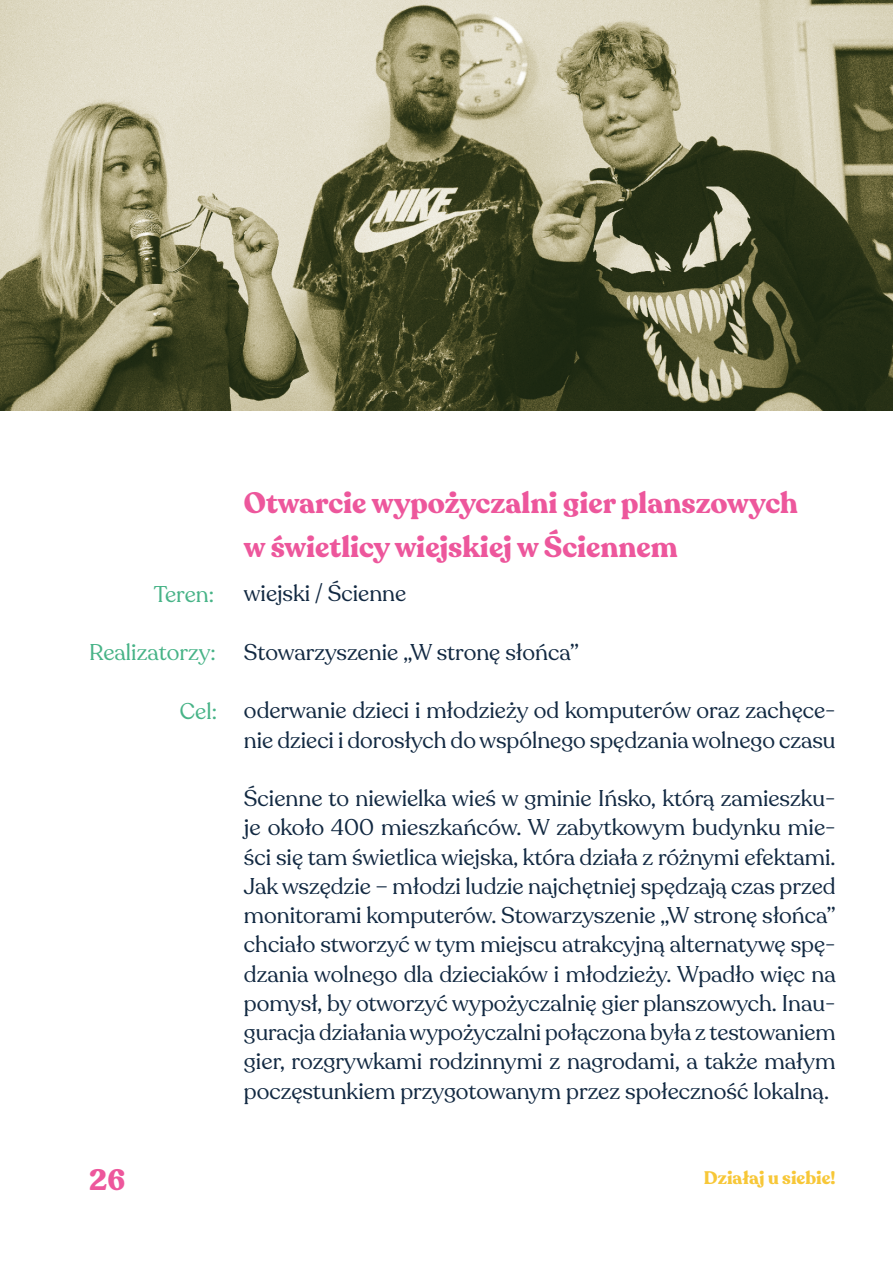
<style>
.page{position:relative;width:893px;height:1276px;background:#fff}
.page>*{position:absolute;margin:0;border:0;box-sizing:border-box;transform-origin:0 0}
.tytuly{font:700 29.25px/43.9px "Recoleta";color:#ed579c}
.t1{font:22.5px/29.2px "Recoleta";color:#122942}
.t2{font:22.5px "Recoleta";color:#47b387}
.t3{font:700 18px "Recoleta";color:#f7c738}
</style>
<div class="page">
<img style="left:0;top:0;width:893px;height:411px">
<p class="t2" style="left:154px;top:580px;width:62px">Teren:</p>
<p class="t2" style="left:89px;top:638px;width:128px">Realizatorzy:</p>
<p class="t2" style="left:180px;top:697px;width:38px">Cel:</p>
<p class="tytuly" style="left:244px;top:482px;width:555px">Otwarcie wypożyczalni gier planszowych w świetlicy wiejskiej w Ściennem</p>
<p class="t1" style="left:244px;top:579px;width:164px">wiejski / Ścienne</p>
<p class="t1" style="left:244px;top:638px;width:336px">Stowarzyszenie „W stronę słońca”</p>
<p class="t1" style="left:244px;top:696px;width:593px">oderwanie dzieci i młodzieży od komputerów oraz zachęce&shy;nie dzieci i dorosłych do wspólnego spędzania wolnego czasu</p>
<p class="t1" style="left:244px;top:784px;width:593px;text-align:justify">Ścienne to niewielka wieś w gminie Ińsko, którą zamieszku&shy;je około 400 mieszkańców. W zabytkowym budynku mie&shy;ści się tam świetlica wiejska, która działa z różnymi efektami.<br>Jak wszędzie – młodzi ludzie najchętniej spędzają czas przed monitorami komputerów. Stowarzyszenie „W stronę słońca” chciało stworzyć w tym miejscu atrakcyjną alternatywę spę&shy;dzania wolnego dla dzieciaków i młodzieży. Wpadło więc na pomysł, by otworzyć wypożyczalnię gier planszowych. Inau&shy;guracja działania wypożyczalni połączona była z testowaniem gier, rozgrywkami rodzinnymi z nagrodami, a także małym poczęstunkiem przygotowanym przez społeczność lokalną.</p>
<h1 class="tytuly" style="left:89px;top:1159px;width:38px">26</h1>
<p class="t3" style="left:704px;top:1166px;width:133px">Działaj u siebie!</p>
</div>
